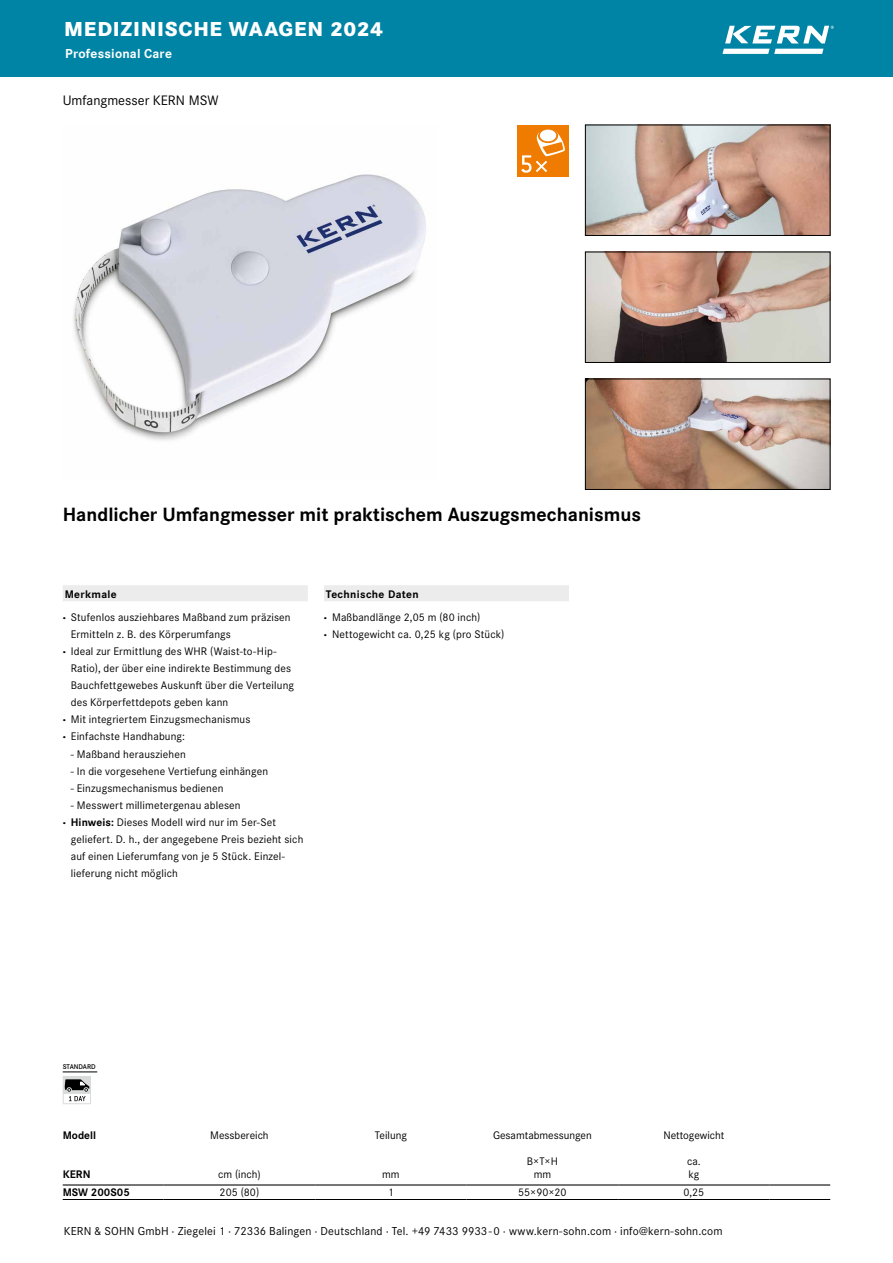
<style>
.page{position:relative;width:893px;height:1263px;background:#fff}
.page>*{position:absolute;margin:0;border:0;box-sizing:border-box;transform-origin:0 0}
.t1{font:800 21px "Corporate S Pro";letter-spacing:.035em;color:#fff}
.t2{font:700 19.95px "Corporate S Pro";color:#000}
.t3{font:14.25px "Corporate S Pro";color:#000}
.t4{font:700 13.5px "Corporate S Pro";letter-spacing:.015em;color:#fff}
.t5{font:12px "Corporate S Pro";letter-spacing:.015em;color:#000}
.t6{font:11.4px/22.8px "Corporate S Pro";letter-spacing:.01em;color:#000}
.t7{font:700 11.4px "Corporate S Pro";color:#000}
.t8{font:600 7.2px "Corporate S Pro";color:#000}
.s1{font-weight:700}
.s2{font-weight:800}
</style>
<div class="page">
<hr style="left:63px;top:1184px;width:101px;height:1px;background:#000">
<hr style="left:164px;top:1184px;width:151px;height:1px;background:#000">
<hr style="left:315px;top:1184px;width:152px;height:1px;background:#000">
<hr style="left:467px;top:1184px;width:151px;height:1px;background:#000">
<hr style="left:618px;top:1184px;width:152px;height:1px;background:#000">
<hr style="left:770px;top:1184px;width:60px;height:1px;background:#000">
<hr style="left:63px;top:1199px;width:101px;height:1px;background:#000">
<hr style="left:164px;top:1199px;width:151px;height:1px;background:#000">
<hr style="left:315px;top:1199px;width:152px;height:1px;background:#000">
<hr style="left:467px;top:1199px;width:151px;height:1px;background:#000">
<hr style="left:618px;top:1199px;width:152px;height:1px;background:#000">
<hr style="left:770px;top:1199px;width:60px;height:1px;background:#000">
<hr style="left:63px;top:1072px;width:34px;height:1px;background:#000">
<svg style="left:63px;top:1076px;width:28px;height:28px"></svg>
<img style="left:73px;top:174px;width:353px;height:267px">
<img style="left:587px;top:127px;width:241px;height:107px">
<div style="left:585px;top:125px;width:245px;height:111px;border:1px solid #000"></div>
<img style="left:587px;top:254px;width:241px;height:107px">
<div style="left:585px;top:252px;width:245px;height:111px;border:1px solid #000"></div>
<img style="left:587px;top:381px;width:241px;height:107px">
<div style="left:585px;top:379px;width:245px;height:111px;border:1px solid #000"></div>
<div style="left:518px;top:125px;width:51px;height:51px;background:#ef7c00"></div>
<svg style="left:521px;top:129px;width:44px;height:44px"></svg>
<div style="left:324px;top:585px;width:245px;height:16px;background:#ececec"></div>
<div style="left:63px;top:585px;width:245px;height:16px;background:#ececec"></div>
<div style="left:0;top:0;width:893px;height:76px;background:#0084a5"></div>
<svg style="left:722px;top:49px;width:101px;height:5px"></svg>
<svg style="left:725px;top:26px;width:109px;height:17px"></svg>
<h1 class="t1" style="left:64px;top:12px;width:320px">MEDIZINISCHE WAAGEN 2024</h1>
<p class="t4" style="left:65px;top:43px;width:108px">Professional Care</p>
<p class="t3" style="left:63px;top:90px;width:157px">Umfangmesser KERN MSW</p>
<h2 class="t2" style="left:63px;top:498px;width:580px">Handlicher Umfangmesser mit praktischem Auszugsmechanismus</h2>
<p class="t6" style="left:63px;top:582px;width:229px"><span class="s1">Merkmale<br></span><span class="s2">·</span> Stufenlos ausziehbares Maßband zum präzisen</p>
<p class="t6" style="left:71px;top:622px;width:162px">Ermitteln z. B. des Körperumfangs</p>
<p class="t6" style="left:63px;top:639px;width:215px"><span class="s2">·</span> Ideal zur Ermittlung des WHR (Waist-to-Hip-</p>
<p class="t6" style="left:71px;top:656px;width:222px">Ratio), der über eine indirekte Bestimmung des</p>
<p class="t6" style="left:71px;top:673px;width:225px">Bauchfettgewebes Auskunft über die Verteilung</p>
<p class="t6" style="left:71px;top:690px;width:159px">des Körperfettdepots geben kann</p>
<p class="t6" style="left:63px;top:707px;width:189px"><span class="s2">·</span> Mit integriertem Einzugsmechanismus</p>
<p class="t6" style="left:63px;top:724px;width:124px"><span class="s2">·</span> Einfachste Handhabung:</p>
<p class="t6" style="left:71px;top:741px;width:116px">- Maßband herausziehen</p>
<p class="t6" style="left:71px;top:759px;width:199px">- In die vorgesehene Vertiefung einhängen</p>
<p class="t6" style="left:71px;top:776px;width:154px">- Einzugsmechanismus bedienen</p>
<p class="t6" style="left:71px;top:793px;width:171px">- Messwert millimetergenau ablesen</p>
<p class="t6" style="left:63px;top:810px;width:215px"><span class="s2">·</span> <span class="s1">Hinweis:</span> Dieses Modell wird nur im 5er-Set</p>
<p class="t6" style="left:71px;top:827px;width:234px">geliefert. D. h., der angegebene Preis bezieht sich</p>
<p class="t6" style="left:71px;top:844px;width:216px">auf einen Lieferumfang von je 5 Stück. Einzel-</p>
<p class="t6" style="left:71px;top:861px;width:109px">lieferung nicht möglich</p>
<p class="t6" style="left:324px;top:582px;width:158px"><span class="s1">Technische Daten<br></span><span class="s2">·</span> Maßbandlänge 2,05 m (80 inch)</p>
<p class="t6" style="left:324px;top:622px;width:182px"><span class="s2">·</span> Nettogewicht ca. 0,25 kg (pro Stück)</p>
<p class="t8" style="left:63px;top:1061px;width:35px">STANDARD</p>
<p class="t7" style="left:63px;top:1126px;width:35px">Modell</p>
<p class="t6" style="left:210px;top:1123px;width:60px">Messbereich</p>
<p class="t6" style="left:375px;top:1123px;width:34px">Teilung</p>
<p class="t6" style="left:493px;top:1123px;width:100px">Gesamtabmessungen</p>
<p class="t6" style="left:527px;top:1149px;width:32px">B×T×H</p>
<p class="t6" style="left:663px;top:1123px;width:62px">Nettogewicht</p>
<p class="t6" style="left:687px;top:1149px;width:15px">ca.</p>
<p class="t7" style="left:63px;top:1165px;width:29px">KERN</p>
<p class="t6" style="left:218px;top:1162px;width:44px">cm (inch)</p>
<p class="t6" style="left:382px;top:1162px;width:19px">mm</p>
<p class="t6" style="left:534px;top:1162px;width:19px">mm</p>
<p class="t6" style="left:688px;top:1162px;width:13px">kg</p>
<p class="t7" style="left:63px;top:1183px;width:69px">MSW 200S05</p>
<p class="t6" style="left:220px;top:1180px;width:41px">205 (80)</p>
<p class="t6" style="left:388px;top:1180px;width:8px">1</p>
<p class="t6" style="left:518px;top:1180px;width:50px">55×90×20</p>
<p class="t6" style="left:683px;top:1180px;width:22px">0,25</p>
<p class="t5" style="left:64px;top:1222px;width:660px">KERN &amp; SOHN GmbH · Ziegelei 1 · 72336 Balingen · Deutschland · Tel. +49 7433 9933 - 0 · www.kern-sohn.com · info@kern-sohn.com</p>
</div>
